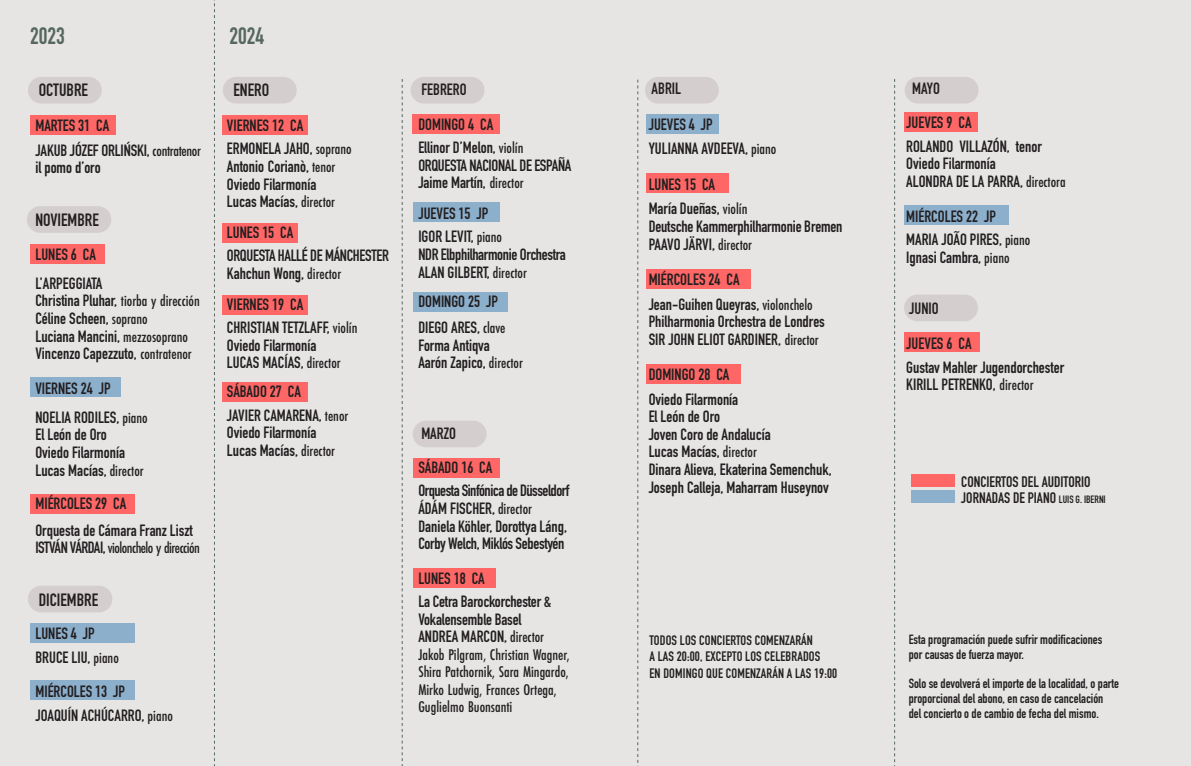
<style>
.page{position:relative;width:1191px;height:766px;background:#fff}
.page>*{position:absolute;margin:0;border:0;box-sizing:border-box;transform-origin:0 0}
.t1{font:700 23.4px "DIN Condensed";color:#56675f}
.t2{font:700 17.55px "DIN Condensed";color:#231f20}
.t3{font:700 16.05px/17.5px "DIN Condensed";color:#231f20}
.t4{font:700 16.05px/17.5px "DIN Condensed";letter-spacing:-.02em;color:#231f20}
.t5{font:500 16.05px/17.5px "Futura PT Cond";color:#231f20}
.t6{font:500 16.05px "Futura PT Cond";letter-spacing:-.03em;color:#231f20}
.t7{font:700 15px/15.5px "DIN Condensed";color:#231f20}
.t8{font:500 condensed 15px "Futura";letter-spacing:.02em;color:#231f20}
.t9{font:700 13.5px/16.5px "DIN Condensed";letter-spacing:.01em;color:#231f20}
.t10{font:700 13.2px/14.5px "DIN Condensed";color:#231f20}
.s1{font-family:"Futura PT Cond";font-weight:500}
.s2{font-family:"DIN Condensed";font-weight:700}
.s3{font-size:10.5px}
</style>
<div class="page">
<div style="left:0;top:0;width:1191px;height:765px;background:#e6e5e4"></div>
<div style="left:904px;top:205px;width:105px;height:20px;background:#8cafcc"></div>
<div style="left:904px;top:77px;width:74px;height:26px;background:#d4cfce;border-radius:13px"></div>
<div style="left:904px;top:294px;width:74px;height:27px;background:#d4cfce;border-radius:13px"></div>
<div style="left:645px;top:77px;width:74px;height:26px;background:#d4cfce;border-radius:13px"></div>
<div style="left:413px;top:420px;width:73px;height:27px;background:#d4cfce;border-radius:13px"></div>
<div style="left:410px;top:77px;width:74px;height:26px;background:#d4cfce;border-radius:13px"></div>
<div style="left:223px;top:77px;width:74px;height:26px;background:#d4cfce;border-radius:13px"></div>
<div style="left:28px;top:585px;width:84px;height:27px;background:#d4cfce;border-radius:13px"></div>
<div style="left:28px;top:77px;width:74px;height:26px;background:#d4cfce;border-radius:13px"></div>
<div style="left:30px;top:115px;width:86px;height:20px;background:#f66"></div>
<div style="left:27px;top:206px;width:84px;height:27px;background:#d4cfce;border-radius:13px"></div>
<div style="left:30px;top:244px;width:75px;height:20px;background:#f66"></div>
<div style="left:30px;top:377px;width:91px;height:20px;background:#8cafcc"></div>
<div style="left:30px;top:493px;width:104px;height:20px;background:#f66"></div>
<div style="left:223px;top:382px;width:85px;height:19px;background:#f66"></div>
<div style="left:223px;top:115px;width:85px;height:20px;background:#f66"></div>
<div style="left:223px;top:223px;width:75px;height:20px;background:#f66"></div>
<div style="left:223px;top:294px;width:85px;height:20px;background:#f66"></div>
<svg style="left:214px;top:0;width:1px;height:765px"></svg>
<div style="left:412px;top:114px;width:88px;height:20px;background:#f66"></div>
<div style="left:413px;top:202px;width:87px;height:20px;background:#8cafcc"></div>
<div style="left:413px;top:291px;width:95px;height:20px;background:#8cafcc"></div>
<svg style="left:402px;top:79px;width:1px;height:686px"></svg>
<div style="left:646px;top:114px;width:73px;height:20px;background:#8cafcc"></div>
<div style="left:646px;top:173px;width:82px;height:20px;background:#f66"></div>
<div style="left:646px;top:268px;width:104px;height:20px;background:#f66"></div>
<div style="left:413px;top:458px;width:87px;height:20px;background:#f66"></div>
<div style="left:413px;top:568px;width:82px;height:20px;background:#f66"></div>
<div style="left:646px;top:364px;width:94px;height:20px;background:#f66"></div>
<div style="left:904px;top:112px;width:74px;height:20px;background:#f66"></div>
<div style="left:904px;top:332px;width:75px;height:20px;background:#f66"></div>
<svg style="left:894px;top:79px;width:1px;height:684px"></svg>
<svg style="left:637px;top:80px;width:1px;height:683px"></svg>
<div style="left:30px;top:623px;width:104px;height:20px;background:#8cafcc"></div>
<div style="left:30px;top:680px;width:104px;height:19px;background:#8cafcc"></div>
<div style="left:911px;top:473px;width:44px;height:13px;background:#f66"></div>
<div style="left:911px;top:490px;width:44px;height:13px;background:#8cafcc"></div>
<h1 class="t1" style="left:30px;top:20px;width:36px">2023</h1>
<h1 class="t1" style="left:229px;top:20px;width:36px">2024</h1>
<p class="t2" style="left:39px;top:78px;width:51px">OCTUBRE</p>
<p class="t3" style="left:35px;top:113px;width:167px;line-height:24.9px">MARTES 31 CA<br>JAKUB JÓZEF ORLIŃSKI, <span class="s1">contratenor</span></p>
<p class="t3" style="left:35px;top:159px;width:67px">il pomo d’oro</p>
<p class="t2" style="left:35px;top:208px;width:65px">NOVIEMBRE</p>
<p class="t3" style="left:35px;top:239px;width:69px;line-height:29.2px">LUNES 6 CA<br>L’ARPEGGIATA</p>
<p class="t3" style="left:35px;top:292px;width:166px">Christina Pluhar, <span class="s1">tiorba y dirección<br></span>Céline Scheen, <span class="s1">soprano<br></span>Luciana Mancini, <span class="s1">mezzosoprano<br></span>Vincenzo Capezzuto, <span class="s1">contratenor</span></p>
<p class="t3" style="left:35px;top:373px;width:114px;line-height:29.2px">VIERNES 24 JP<br>NOELIA RODILES, <span class="s1">piano</span></p>
<p class="t3" style="left:35px;top:426px;width:110px">El León de Oro<br>Oviedo Filarmonía<br>Lucas Macías, <span class="s1">director</span></p>
<p class="t3" style="left:35px;top:490px;width:159px;line-height:26.2px">MIÉRCOLES 29 CA<br>Orquesta de Cámara Franz Liszt</p>
<p class="t6" style="left:35px;top:538px;width:166px"><span class="s2">ISTVÁN VÁRDAI,</span> violonchelo y dirección</p>
<p class="t2" style="left:39px;top:587px;width:61px">DICIEMBRE</p>
<p class="t3" style="left:35px;top:622px;width:85px;line-height:23.4px">LUNES 4 JP<br>BRUCE LIU, <span class="s1">piano</span></p>
<p class="t3" style="left:35px;top:678px;width:139px;line-height:24.9px">MIÉRCOLES 13 JP<br>JOAQUÍN ACHÚCARRO, <span class="s1">piano</span></p>
<p class="t2" style="left:233px;top:78px;width:37px">ENERO</p>
<p class="t3" style="left:227px;top:113px;width:126px;line-height:23.4px">VIERNES 12 CA<br>ERMONELA JAHO, <span class="s1">soprano</span></p>
<p class="t3" style="left:227px;top:157px;width:110px">Antonio Corianò, <span class="s1">tenor<br></span>Oviedo Filarmonía<br>Lucas Macías, <span class="s1">director</span></p>
<p class="t4" style="left:227px;top:220px;width:163px;line-height:23.4px">LUNES 15 CA<br>ORQUESTA HALLÉ DE MÁNCHESTER</p>
<p class="t3" style="left:227px;top:258px;width:116px;line-height:30.8px">Kahchun Wong, <span class="s1">director<br></span>VIERNES 19 CA</p>
<p class="t3" style="left:227px;top:318px;width:132px">CHRISTIAN TETZLAFF, <span class="s1">violín<br></span>Oviedo Filarmonía<br>LUCAS MACÍAS, <span class="s1">director</span></p>
<p class="t3" style="left:227px;top:380px;width:123px;line-height:23.4px">SÁBADO 27 CA<br>JAVIER CAMARENA, <span class="s1">tenor</span></p>
<p class="t3" style="left:227px;top:424px;width:110px">Oviedo Filarmonía<br>Lucas Macías, <span class="s1">director</span></p>
<p class="t8" style="left:23px;top:349px;width:199px;rotate:-90deg">CONCIERTOS DEL AUDITORIO 23 / 24</p>
<p class="t3" style="left:418px;top:71px;width:76px;line-height:35.1px">FEBRERO<br>DOMINGO 4 CA</p>
<p class="t4" style="left:418px;top:139px;width:155px">Ellinor D’Melon, <span class="s1">violín<br></span>ORQUESTA NACIONAL DE ESPAÑA<br>Jaime Martín, <span class="s1">director</span></p>
<p class="t3" style="left:418px;top:201px;width:85px;line-height:23.4px">JUEVES 15 JP<br>IGOR LEVIT, <span class="s1">piano</span></p>
<p class="t4" style="left:418px;top:245px;width:149px">NDR Elbphilharmonie Orchestra<br>ALAN GILBERT, <span class="s1">director</span></p>
<p class="t3" style="left:418px;top:288px;width:89px;line-height:26.2px">DOMINGO 25 JP<br>DIEGO ARES, <span class="s1">clave</span></p>
<p class="t3" style="left:418px;top:336px;width:106px">Forma Antiqva<br>Aarón Zapico, <span class="s1">director</span></p>
<p class="t3" style="left:418px;top:415px;width:76px;line-height:34.3px">MARZO<br>SÁBADO 16 CA</p>
<p class="t4" style="left:418px;top:482px;width:153px">Orquesta Sinfónica de Düsseldorf<br>ÁDÁM FISCHER, <span class="s1">director<br></span>Daniela Köhler, Dorottya Láng,<br>Corby Welch, Miklós Sebestyén</p>
<p class="t3" style="left:418px;top:566px;width:135px;line-height:23.4px">LUNES 18 CA<br>La Cetra Barockorchester &amp;</p>
<p class="t3" style="left:418px;top:610px;width:127px">Vokalensemble Basel<br>ANDREA MARCON, <span class="s1">director</span></p>
<p class="t5" style="left:418px;top:645px;width:153px">Jakob Pilgram, Christian Wagner,<br>Shira Patchornik, Sara Mingardo,<br>Mirko Ludwig, Frances Ortega,<br>Guglielmo Buonsanti</p>
<p class="t3" style="left:648px;top:71px;width:66px;line-height:35.1px">ABRIL<br>JUEVES 4 JP</p>
<p class="t3" style="left:648px;top:131px;width:129px;line-height:35.1px">YULIANNA AVDEEVA, <span class="s1">piano<br></span>LUNES 15 CA</p>
<p class="t3" style="left:648px;top:200px;width:195px">María Dueñas, <span class="s1">violín<br></span>Deutsche Kammerphilharmonie Bremen<br>PAAVO JÄRVI, <span class="s1">director</span></p>
<p class="t3" style="left:648px;top:266px;width:166px;line-height:24.9px">MIÉRCOLES 24 CA<br>Jean-Guihen Queyras, <span class="s1">violonchelo</span></p>
<p class="t3" style="left:648px;top:312px;width:178px">Philharmonia Orchestra de Londres<br>SIR JOHN ELIOT GARDINER, <span class="s1">director</span></p>
<p class="t3" style="left:648px;top:361px;width:91px;line-height:24.9px">DOMINGO 28 CA<br>Oviedo Filarmonía</p>
<p class="t3" style="left:648px;top:407px;width:184px">El León de Oro<br>Joven Coro de Andalucía<br>Lucas Macías, <span class="s1">director<br></span>Dinara Alieva, Ekaterina Semenchuk,<br>Joseph Calleja, Maharram Huseynov</p>
<p class="t9" style="left:649px;top:631px;width:189px">TODOS LOS CONCIERTOS COMENZARÁN<br>A LAS 20:00, EXCEPTO LOS CELEBRADOS<br>EN DOMINGO QUE COMENZARÁN A LAS 19:00</p>
<p class="t3" style="left:906px;top:72px;width:67px;line-height:33.6px;text-indent:6px">MAYO<br>JUEVES 9 CA</p>
<p class="t3" style="left:906px;top:137px;width:161px">ROLANDO VILLAZÓN, tenor<br>Oviedo Filarmonía<br>ALONDRA DE LA PARRA, <span class="s1">directora</span></p>
<p class="t3" style="left:906px;top:204px;width:126px;line-height:23.4px">MIÉRCOLES 22 JP<br>MARIA JOÃO PIRES, <span class="s1">piano</span></p>
<p class="t3" style="left:906px;top:248px;width:105px">Ignasi Cambra, <span class="s1">piano</span></p>
<p class="t3" style="left:906px;top:291px;width:67px;line-height:35.1px">JUNIO<br>JUEVES 6 CA</p>
<p class="t3" style="left:906px;top:358px;width:159px">Gustav Mahler Jugendorchester<br>KIRILL PETRENKO, <span class="s1">director</span></p>
<p class="t7" style="left:961px;top:474px;width:146px">CONCIERTOS DEL AUDITORIO<br>JORNADAS DE PIANO <span class="s3">LUIS G. IBERNI</span></p>
<p class="t10" style="left:908px;top:632px;width:195px">Esta programación puede sufrir modificaciones por causas de fuerza mayor.</p>
<p class="t10" style="left:908px;top:676px;width:212px">Solo se devolverá el importe de la localidad, o parte proporcional del abono, en caso de cancelación<br>del concierto o de cambio de fecha del mismo.</p>
</div>
